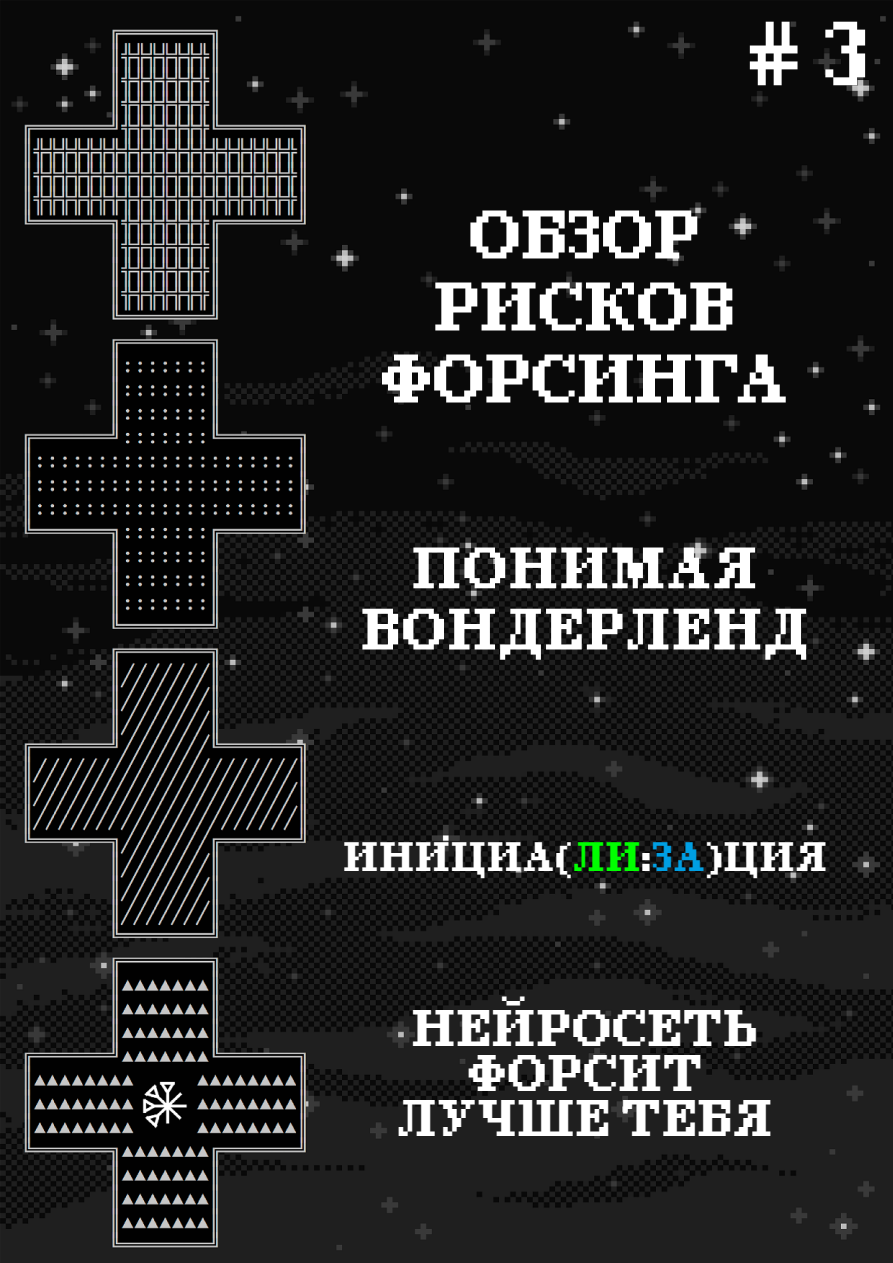
<style>
.page{position:relative;width:893px;height:1263px;background:#fff}
.page>*{position:absolute;margin:0;border:0;box-sizing:border-box;transform-origin:0 0}
.t1{font:700 79.5px "Pixel Times";color:#fff}
.t2{font:700 60px/72px "Pixel Times";letter-spacing:-.03em;color:#fff;text-align:center}
.t3{font:700 51px/61.2px "Pixel Times";color:#fff;text-align:center}
.t4{font:700 45px/45px "Pixel Times";letter-spacing:-.01em;color:#fff;text-align:center}
.t5{font:700 36px "Pixel Times";color:#fff}
.s1{color:#0f0}
.s2{color:#009fe3}
</style>
<div class="page">
<img style="left:0;top:0;width:893px;height:1263px">
<h1 class="t1" style="left:750px;top:-2px;width:125px"># 3</h1>
<h2 class="t2" style="left:382px;top:195px;width:411px">ОБЗОР<br>РИСКОВ<br>ФОРСИНГА</h2>
<p class="t3" style="left:362px;top:535px;width:450px">ПОНИМАЯ<br>ВОНДЕРЛЕНД</p>
<p class="t5" style="left:344px;top:831px;width:486px">ИНИЦИА(<span class="s1">ЛИ</span>:<span class="s2">ЗА</span>)ЦИЯ</p>
<p class="t4" style="left:399px;top:1003px;width:378px">НЕЙРОСЕТЬ<br>ФОРСИТ<br>ЛУЧШЕ ТЕБЯ</p>
</div>
